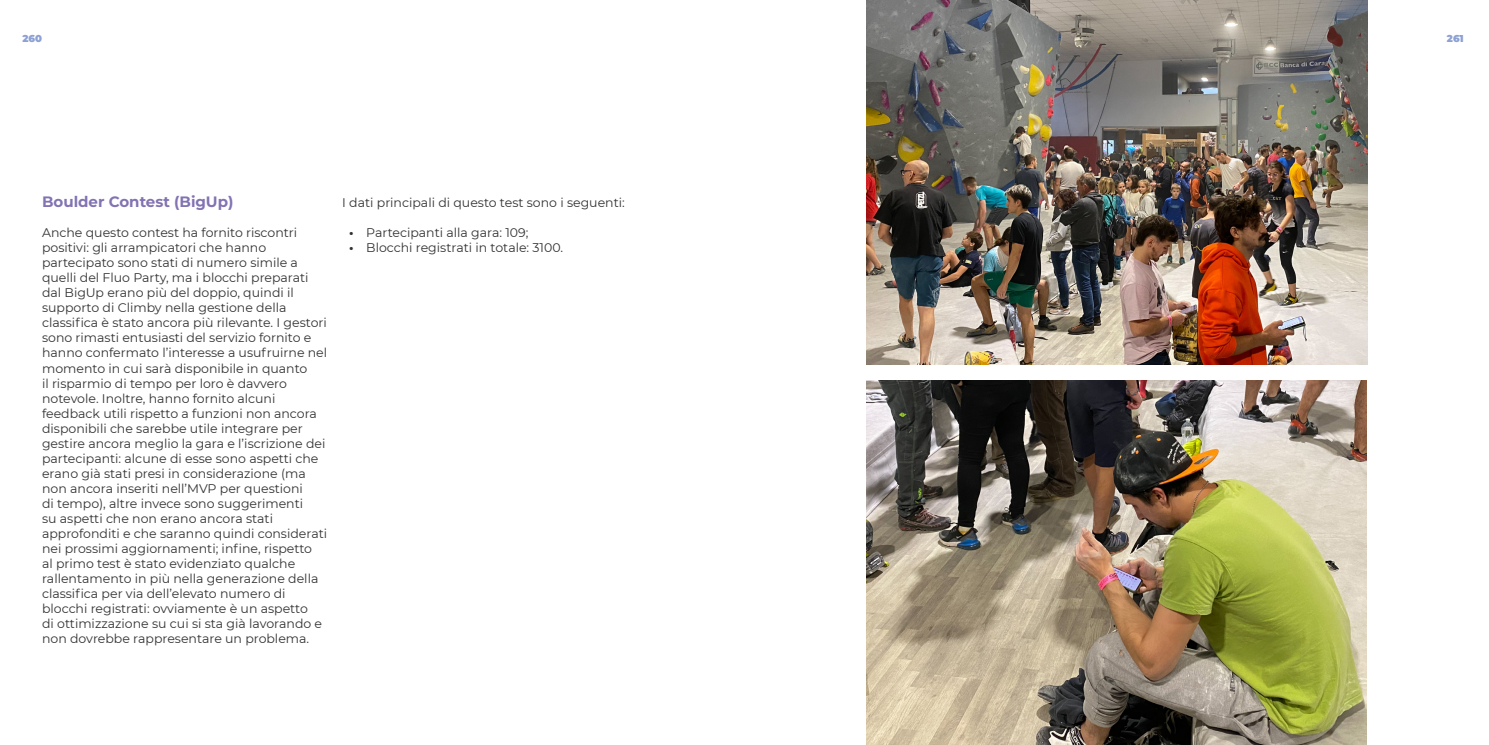
<style>
.page{position:relative;width:1489px;height:745px;background:#fff}
.page>*{position:absolute;margin:0;border:0;box-sizing:border-box;transform-origin:0 0}
.t1{font:700 15px "Montserrat";color:#8373b3}
.t2{font:12.5px/15px "Montserrat";color:#333232}
.t3{font:900 10px "Montserrat";color:#8da1d3}
.s1{font-weight:700}
</style>
<div class="page">
<img style="left:866px;top:380px;width:500px;height:364px">
<img style="left:866px;top:0;width:500px;height:365px">
<p class="t3" style="left:22px;top:32px;width:21px">260</p>
<p class="t3" style="left:1446px;top:32px;width:18px">261</p>
<p class="t1" style="left:42px;top:192px;width:193px">Boulder Contest (BigUp)</p>
<p class="t2" style="left:42px;top:225px;width:287px">Anche questo contest ha fornito riscontri positivi: gli arrampicatori che hanno partecipato sono stati di numero simile a quelli del Fluo Party, ma i blocchi preparati dal BigUp erano più del doppio, quindi il supporto di Climby nella gestione della classifica è stato ancora più rilevante. I gestori sono rimasti entusiasti del servizio fornito e hanno confermato l’interesse a usufruirne nel momento in cui sarà disponibile in quanto<br>il risparmio di tempo per loro è davvero notevole. Inoltre, hanno fornito alcuni feedback utili rispetto a funzioni non ancora disponibili che sarebbe utile integrare per gestire ancora meglio la gara e l’iscrizione dei partecipanti: alcune di esse sono aspetti che erano già stati presi in considerazione (ma non ancora inseriti nell’MVP per questioni<br>di tempo), altre invece sono suggerimenti<br>su aspetti che non erano ancora stati approfonditi e che saranno quindi considerati nei prossimi aggiornamenti; infine, rispetto<br>al primo test è stato evidenziato qualche rallentamento in più nella generazione della classifica per via dell’elevato numero di blocchi registrati: ovviamente è un aspetto<br>di ottimizzazione su cui si sta già lavorando e non dovrebbe rappresentare un problema.</p>
<p class="t2" style="left:342px;top:195px;width:284px">I dati principali di questo test sono i seguenti:</p>
<p class="t2" style="left:349px;top:225px;width:181px"><span class="s1">•</span> Partecipanti alla gara: 109;</p>
<p class="t2" style="left:349px;top:240px;width:215px"><span class="s1">•</span> Blocchi registrati in totale: 3100.</p>
</div>
